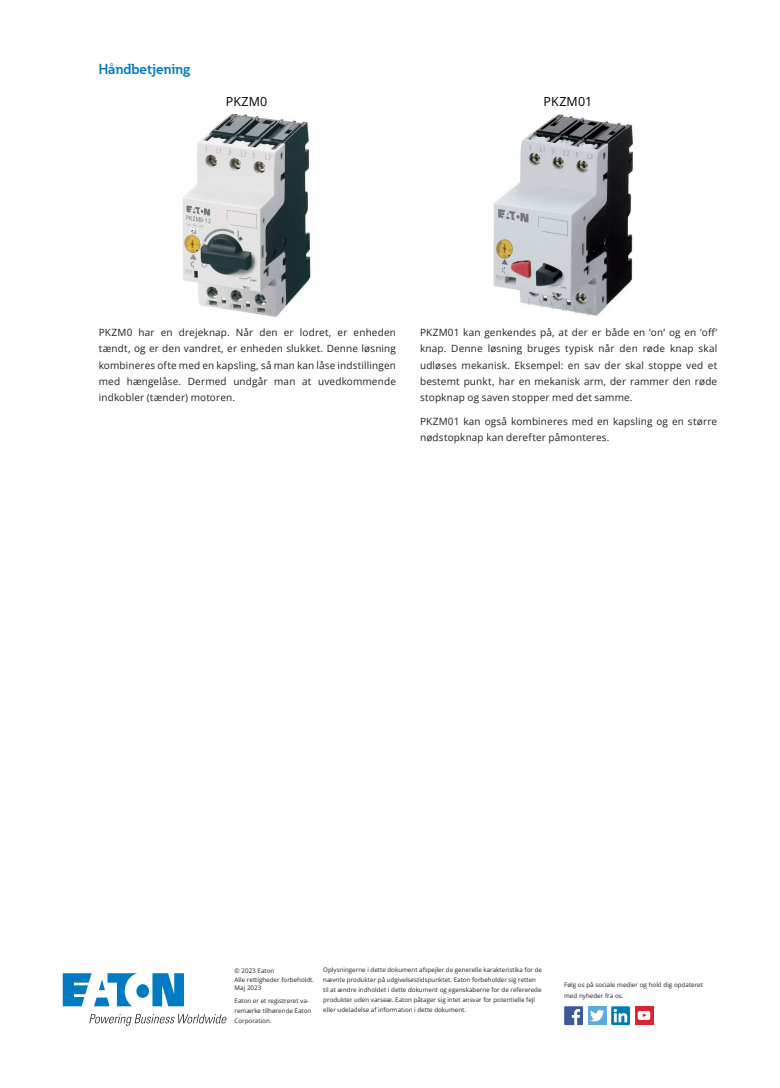
<style>
.page{position:relative;width:780px;height:1088px;background:#fff}
.page>*{position:absolute;margin:0;border:0;box-sizing:border-box;transform-origin:0 0}
._02_Body_Head__9_pt{font:700 14.38px "Eaton";color:#007ac2}
._02_Body_Head__9_pt-2{font:12.5px "Open Sans";letter-spacing:.005em;color:#000}
._01_Overview__12_pt{font:10px/16.2px "Open Sans";letter-spacing:.015em;color:#231f20;text-align:justify}
._09_Social_Media_Tex{font:6.25px/10px "Open Sans";color:#231f20}
._09_Backpage_Body{font:6.25px "Open Sans";color:#231f20}
</style>
<div class="page">
<img style="left:493px;top:114px;width:141px;height:202px">
<img style="left:182px;top:114px;width:129px;height:203px">
<svg style="left:63px;top:974px;width:121px;height:32px"></svg>
<svg style="left:89px;top:1014px;width:137px;height:11px"></svg>
<div style="left:634px;top:1006px;width:19px;height:19px;background:#da2431"></div>
<div style="left:587px;top:1006px;width:19px;height:19px;background:#5ea9dd"></div>
<svg style="left:564px;top:1006px;width:19px;height:19px"></svg>
<svg style="left:590px;top:1010px;width:14px;height:11px"></svg>
<svg style="left:611px;top:1006px;width:19px;height:19px"></svg>
<svg style="left:613px;top:1009px;width:14px;height:13px"></svg>
<svg style="left:637px;top:1011px;width:13px;height:9px"></svg>
<p class="_02_Body_Head__9_pt" style="left:99px;top:60px;width:93px">Håndbetjening</p>
<p class="_02_Body_Head__9_pt-2" style="left:226px;top:93px;width:43px">PKZM0</p>
<p class="_02_Body_Head__9_pt-2" style="left:543px;top:93px;width:50px">PKZM01</p>
<p class="_01_Overview__12_pt" style="left:99px;top:324px;width:299px">PKZM0 har en drejeknap. Når den er lodret, er enheden tændt, og er den vandret, er enheden slukket. Denne løsning kombineres ofte med en kapsling, så man kan låse indstillingen med hængelåse. Dermed undgår man at uvedkommende indkobler (tænder) motoren.</p>
<p class="_01_Overview__12_pt" style="left:420px;top:324px;width:299px">PKZM01 kan genkendes på, at der er både en ’on’ og en ’off’ knap. Denne løsning bruges typisk når den røde knap skal udløses mekanisk. Eksempel: en sav der skal stoppe ved et bestemt punkt, har en mekanisk arm, der rammer den røde stopknap og saven stopper med det samme.</p>
<p class="_01_Overview__12_pt" style="left:420px;top:413px;width:299px">PKZM01 kan også kombineres med en kapsling og en større nødstopknap kan derefter påmonteres.</p>
<p class="_09_Backpage_Body" style="left:234px;top:966px;width:41px">© 2023 Eaton</p>
<p class="_09_Backpage_Body" style="left:234px;top:975px;width:81px">Alle rettigheder forbeholdt.</p>
<p class="_09_Backpage_Body" style="left:234px;top:984px;width:28px">Maj 2023</p>
<p class="_09_Social_Media_Tex" style="left:234px;top:995px;width:78px">Eaton er et registreret va&shy;remærke tilhørende Eaton<br>Corporation.</p>
<p class="_09_Social_Media_Tex" style="left:323px;top:964px;width:220px">Oplysningerne i dette dokument afspejler de generelle karakteristika for de nævnte produkter på udgivelsestidspunktet. Eaton forbeholder sig retten til at ændre indholdet i dette dokument og egenskaberne for de refererede produkter uden varseæ. Eaton påtager sig intet ansvar for potentielle fejl eller udeladelse af information i dette dokument.</p>
<p class="_09_Social_Media_Tex" style="left:564px;top:979px;width:140px;line-height:11.2px">Følg os på sociale medier og hold dig opdateret med nyheder fra os.</p>
</div>
